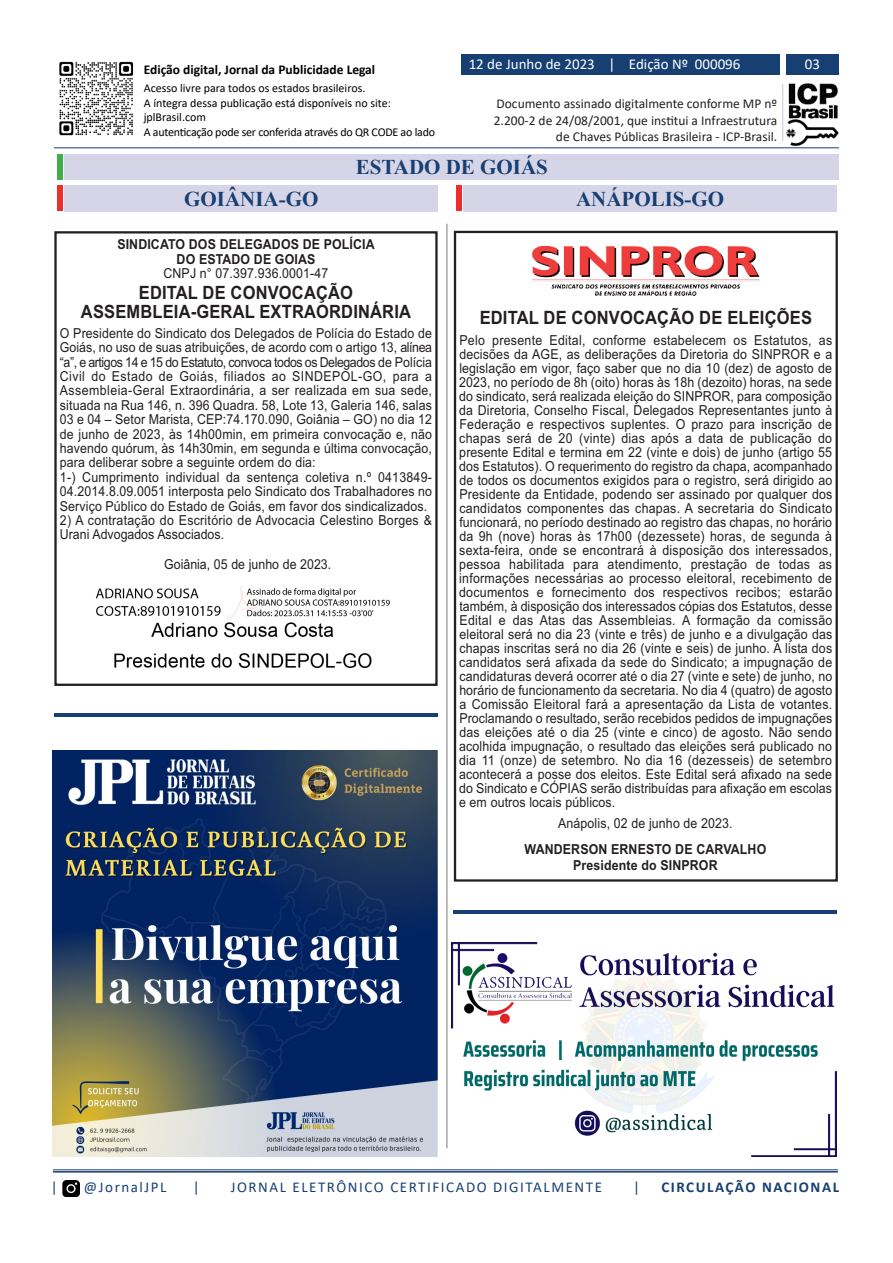
<style>
.page{position:relative;width:893px;height:1263px;background:#fff}
.page>*{position:absolute;margin:0;border:0;box-sizing:border-box;transform-origin:0 0}
.t1{font:700 21px "Times New Roman";color:#173f72}
.t2{font:700 18.3px/19px "Arial";letter-spacing:.01em;color:#231f20;text-align:center;scale:.9 1}
.t3{font:15px "Calibri";letter-spacing:.105em;color:#173f72}
.t4{font:15px "Calibri";color:#fff}
.t5{font:700 15px "Calibri";letter-spacing:.105em;color:#173f72}
.t6{font:13.8px/14px "Arial";letter-spacing:.01em;color:#231f20;scale:.9 1}
.t7{font:700 13.8px/14.2px "Arial";letter-spacing:.01em;color:#231f20;text-align:center;scale:.9 1}
.t8{font:13.5px/16.2px "Calibri";color:#231f20;text-align:right}
.t9{font:700 13.5px "Calibri";color:#000}
.t10{font:12px/14.4px "Calibri";color:#000}
</style>
<div class="page">
<img style="left:59px;top:61px;width:75px;height:75px">
<img style="left:783px;top:83px;width:56px;height:64px">
<hr style="left:782px;top:84px;width:1px;height:57px;background:#c7c7d9">
<div style="left:786px;top:54px;width:53px;height:21px;background:#173f72"></div>
<div style="left:461px;top:54px;width:319px;height:21px;background:#173f72"></div>
<hr style="left:54px;top:147px;width:785px;height:1px;background:#173f72">
<hr style="left:53px;top:1169px;width:785px;height:1px;background:#173f72">
<hr style="left:53px;top:1171px;width:785px;height:1px;background:#173f72">
<img style="left:62px;top:1180px;width:18px;height:16px">
<div style="left:57px;top:154px;width:6px;height:26px;background:#40ae49"></div>
<div style="left:65px;top:154px;width:774px;height:26px;background:#d5d5e7"></div>
<hr style="left:446px;top:224px;width:1px;height:924px;background:#787a7d">
<div style="left:65px;top:186px;width:373px;height:26px;background:#d5d5e7"></div>
<div style="left:463px;top:186px;width:374px;height:26px;background:#d5d5e7"></div>
<div style="left:57px;top:185px;width:6px;height:26px;background:#ee2d2d"></div>
<div style="left:456px;top:186px;width:6px;height:25px;background:#ee2d2d"></div>
<div style="left:54px;top:231px;width:384px;height:455px;border:2px solid #231f20"></div>
<img style="left:95px;top:586px;width:295px;height:82px">
<hr style="left:453px;top:910px;width:384px;height:3px;background:#173f72">
<hr style="left:54px;top:713px;width:383px;height:3px;background:#173f72">
<div style="left:454px;top:231px;width:384px;height:651px;border:2px solid #231f20"></div>
<img style="left:531px;top:245px;width:229px;height:51px">
<img style="left:452px;top:942px;width:385px;height:214px">
<img style="left:53px;top:750px;width:384px;height:406px">
<p class="t9" style="left:144px;top:60px;width:233px">Edição digital, Jornal da Publicidade Legal</p>
<p class="t10" style="left:144px;top:81px;width:293px">Acesso livre para todos os estados brasileiros.<br>A íntegra dessa publicação está disponíveis no site: jplBrasil.com<br>A autenticação pode ser conferida através do QR CODE ao lado</p>
<p class="t4" style="left:469px;top:54px;width:273px">12 de Junho de 2023 | Edição Nº 000096</p>
<p class="t4" style="left:805px;top:54px;width:17px">03</p>
<p class="t8" style="left:494px;top:95px;width:285px">Documento assinado digitalmente conforme MP nº<br>2.200-2 de 24/08/2001, que institui a Infraestrutura de Chaves Públicas Brasileira - ICP-Brasil.</p>
<h1 class="t1" style="left:356px;top:152px;width:194px">ESTADO DE GOIÁS</h1>
<h1 class="t1" style="left:184px;top:184px;width:136px">GOIÂNIA-GO</h1>
<h1 class="t1" style="left:576px;top:184px;width:150px">ANÁPOLIS-GO</h1>
<p class="t7" style="left:117px;top:238px;width:287px">SINDICATO DOS DELEGADOS DE POLÍCIA<br>DO ESTADO DE GOIAS</p>
<p class="t6" style="left:164px;top:266px;width:185px">CNPJ n° 07.397.936.0001-47</p>
<h2 class="t2" style="left:81px;top:284px;width:368px">EDITAL DE CONVOCAÇÃO<br>ASSEMBLEIA-GERAL EXTRAORDINÁRIA</h2>
<p class="t6" style="left:60px;top:326px;width:415px;line-height:14.4px">O Presidente do Sindicato dos Delegados de Polícia do Estado de Goiás, no uso de suas atribuições, de acordo com o artigo 13, alínea “a”, e artigos 14 e 15 do Estatuto, convoca todos os Delegados de Polícia Civil do Estado de Goiás, filiados ao SINDEPOL-GO, para a Assembleia-Geral Extraordinária, a ser realizada em sua sede, situada na Rua 146, n. 396 Quadra. 58, Lote 13, Galeria 146, salas 03 e 04 – Setor Marista, CEP:74.170.090, Goiânia – GO) no dia 12 de junho de 2023, às 14h00min, em primeira convocação e, não havendo quórum, às 14h30min, em segunda e última convocação, para deliberar sobre a seguinte ordem do dia:<br>1-) Cumprimento individual da sentença coletiva n.º 0413849- 04.2014.8.09.0051 interposta pelo Sindicato dos Trabalhadores no Serviço Público do Estado de Goiás, em favor dos sindicalizados.</p>
<p class="t6" style="left:60px;top:513px;width:415px">2) A contratação do Escritório de Advocacia Celestino Borges &amp;<br>Urani Advogados Associados.</p>
<p class="t6" style="left:164px;top:557px;width:187px">Goiânia, 05 de junho de 2023.</p>
<h2 class="t2" style="left:480px;top:308px;width:371px">EDITAL DE CONVOCAÇÃO DE ELEIÇÕES</h2>
<p class="t6" style="left:459px;top:333px;width:416px;text-align:justify">Pelo presente Edital, conforme estabelecem os Estatutos, as decisões da AGE, as deliberações da Diretoria do SINPROR e a legislação em vigor, faço saber que no dia 10 (dez) de agosto de 2023, no período de 8h (oito) horas às 18h (dezoito) horas, na sede do sindicato, será realizada eleição do SINPROR, para composição da Diretoria, Conselho Fiscal, Delegados Representantes junto à Federação e respectivos suplentes. O prazo para inscrição de chapas será de 20 (vinte) dias após a data de publicação do presente Edital e termina em 22 (vinte e dois) de junho (artigo 55 dos Estatutos). O requerimento do registro da chapa, acompanhado de todos os documentos exigidos para o registro, será dirigido ao Presidente da Entidade, podendo ser assinado por qualquer dos candidatos componentes das chapas. A secretaria do Sindicato funcionará, no período destinado ao registro das chapas, no horário da 9h (nove) horas às 17h00 (dezessete) horas, de segunda à sexta-feira, onde se encontrará à disposição dos interessados, pessoa habilitada para atendimento, prestação de todas as informações necessárias ao processo eleitoral, recebimento de documentos e fornecimento dos respectivos recibos; estarão também, à disposição dos interessados cópias dos Estatutos, desse Edital e das Atas das Assembleias. A formação da comissão eleitoral será no dia 23 (vinte e três) de junho e a divulgação das chapas inscritas será no dia 26 (vinte e seis) de junho. A lista dos candidatos será afixada da sede do Sindicato; a impugnação de candidaturas deverá ocorrer até o dia 27 (vinte e sete) de junho, no horário de funcionamento da secretaria. No dia 4 (quatro) de agosto a Comissão Eleitoral fará a apresentação da Lista de votantes.<br>Proclamando o resultado, serão recebidos pedidos de impugnações das eleições até o dia 25 (vinte e cinco) de agosto. Não sendo acolhida impugnação, o resultado das eleições será publicado no dia 11 (onze) de setembro. No dia 16 (dezesseis) de setembro acontecerá a posse dos eleitos. Este Edital será afixado na sede do Sindicato e CÓPIAS serão distribuídas para afixação em escolas e em outros locais públicos.</p>
<p class="t6" style="left:558px;top:816px;width:195px">Anápolis, 02 de junho de 2023.</p>
<p class="t7" style="left:524px;top:841px;width:270px;line-height:16.4px">WANDERSON ERNESTO DE CARVALHO<br>Presidente do SINPROR</p>
<p class="t3" style="left:51px;top:1177px;width:8px">|</p>
<p class="t3" style="left:84px;top:1177px;width:84px">@JornalJPL</p>
<p class="t3" style="left:193px;top:1177px;width:8px">|</p>
<p class="t3" style="left:231px;top:1177px;width:373px">JORNAL ELETRÔNICO CERTIFICADO DIGITALMENTE</p>
<p class="t3" style="left:633px;top:1177px;width:8px">|</p>
<p class="t5" style="left:661px;top:1177px;width:179px">CIRCULAÇÃO NACIONAL</p>
</div>
